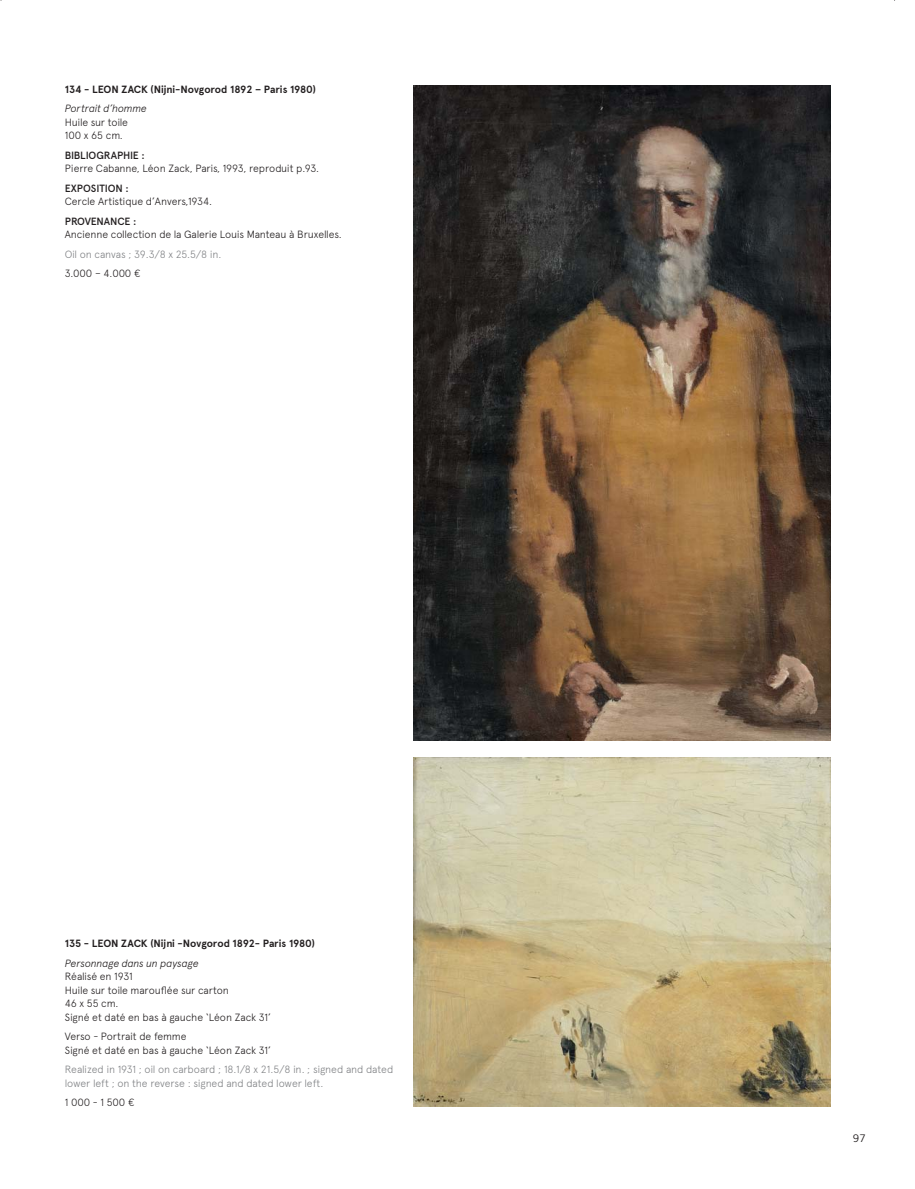
<style>
.page{position:relative;width:915px;height:1189px;background:#fff}
.page>*{position:absolute;margin:0;border:0;box-sizing:border-box;transform-origin:0 0}
.t1{font:300 10.5px/13.5px "Apercu";letter-spacing:-.015em;color:#231f20}
.t2{font:300 10.5px/13.5px "Apercu";letter-spacing:-.01em;color:#808285}
.t3{font:700 10.5px "Apercu";letter-spacing:-.005em;color:#231f20}
.t4{font:italic 300 10.5px "Apercu";letter-spacing:-.015em;color:#231f20}
.t5{font:500 10.5px "Apercu";letter-spacing:-.015em;color:#231f20}
.t6{font:10.5px "Trade Gothic";color:#231f20}
</style>
<div class="page">
<img style="left:414px;top:758px;width:416px;height:348px">
<img style="left:414px;top:86px;width:416px;height:655px">
<p class="t3" style="left:65px;top:85px;width:253px">134 - LEON ZACK (Nijni-Novgorod 1892 – Paris 1980)</p>
<p class="t4" style="left:65px;top:105px;width:83px">Portrait d’homme</p>
<p class="t1" style="left:65px;top:116px;width:65px">Huile sur toile<br>100 x 65 cm.</p>
<p class="t5" style="left:65px;top:149px;width:81px">BIBLIOGRAPHIE :</p>
<p class="t1" style="left:65px;top:163px;width:255px">Pierre Cabanne, Léon Zack, Paris, 1993, reproduit p.93.</p>
<p class="t5" style="left:65px;top:182px;width:65px">EXPOSITION :</p>
<p class="t1" style="left:65px;top:196px;width:149px">Cercle Artistique d’Anvers,1934.</p>
<p class="t5" style="left:65px;top:215px;width:73px">PROVENANCE :</p>
<p class="t1" style="left:65px;top:229px;width:278px">Ancienne collection de la Galerie Louis Manteau à Bruxelles.</p>
<p class="t2" style="left:65px;top:248px;width:158px">Oil on canvas ; 39.3/8 x 25.5/8 in.</p>
<p class="t1" style="left:65px;top:268px;width:77px">3.000 – 4.000 €</p>
<p class="t3" style="left:65px;top:940px;width:252px">135 - LEON ZACK (Nijni -Novgorod 1892- Paris 1980)</p>
<p class="t4" style="left:65px;top:959px;width:135px">Personnage dans un paysage</p>
<p class="t1" style="left:65px;top:971px;width:208px">Réalisé en 1931<br>Huile sur toile marouflée sur carton<br>46 x 55 cm.<br>Signé et daté en bas à gauche ‘Léon Zack 31’</p>
<p class="t1" style="left:65px;top:1031px;width:208px">Verso - Portrait de femme<br>Signé et daté en bas à gauche ‘Léon Zack 31’</p>
<p class="t2" style="left:65px;top:1064px;width:330px">Realized in 1931 ; oil on carboard ; 18.1/8 x 21.5/8 in. ; signed and dated lower left ; on the reverse : signed and dated lower left.</p>
<p class="t1" style="left:65px;top:1096px;width:71px">1 000 - 1 500 €</p>
<p class="t6" style="left:852px;top:1135px;width:14px">97</p>
</div>
